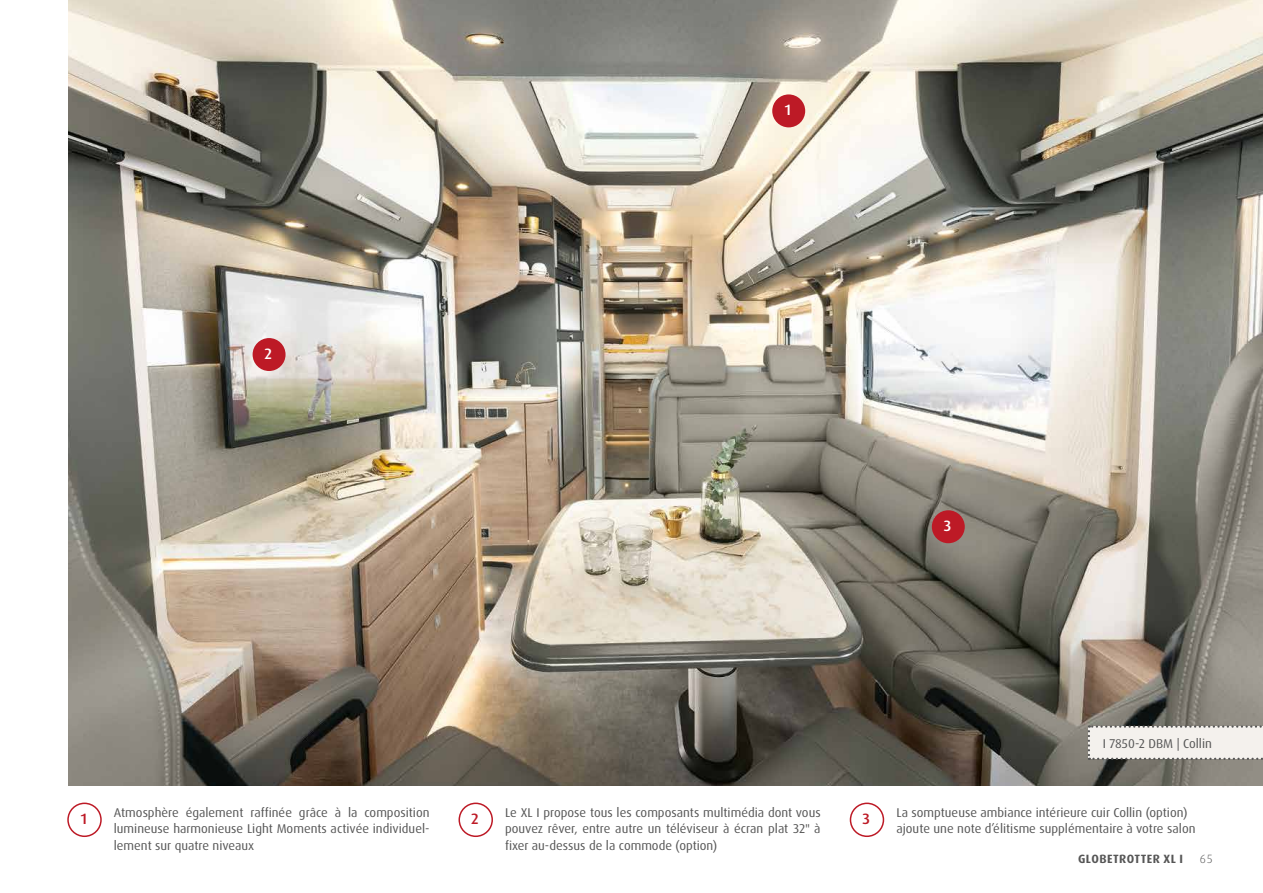
<style>
.page{position:relative;width:1263px;height:893px;background:#fff}
.page>*{position:absolute;margin:0;border:0;box-sizing:border-box;transform-origin:0 0}
.t1{font:500 15px "Dax Pro";color:#fff}
.t2{font:500 15px "Dax Pro";color:#bd1a26}
.t3{font:12.75px/16.5px "Dax OT";color:#565656;text-align:justify}
.t4{font:12.75px "Dax Pro";color:#565656}
.t5{font:700 12px "Dax Pro";letter-spacing:.04em;color:#565656}
.t6{font:300 12px "Dax OT";color:#565656}
</style>
<div class="page">
<img style="left:68px;top:0;width:1195px;height:786px">
<div style="left:772px;top:94px;width:33px;height:33px;background:#bd1a26;border-radius:50%"></div>
<div style="left:253px;top:338px;width:33px;height:33px;background:#bd1a26;border-radius:50%"></div>
<div style="left:932px;top:510px;width:33px;height:33px;background:#bd1a26;border-radius:50%"></div>
<div style="left:67px;top:803px;width:35px;height:34px;border:2px solid #bd1a26;border-radius:50%"></div>
<div style="left:458px;top:803px;width:35px;height:34px;border:2px solid #bd1a26;border-radius:50%"></div>
<div style="left:850px;top:803px;width:34px;height:34px;border:2px solid #bd1a26;border-radius:50%"></div>
<svg style="left:1088px;top:725px;width:175px;height:35px;background:#e6e3df"></svg>
<p class="t1" style="left:265px;top:344px;width:9px">2</p>
<p class="t1" style="left:785px;top:100px;width:8px">1</p>
<p class="t1" style="left:944px;top:516px;width:9px">3</p>
<p class="t4" style="left:1103px;top:735px;width:111px">I 7850-2 DBM | Collin</p>
<p class="t3" style="left:114px;top:804px;width:317px">Atmosphère également raffinée grâce à la composition lumineuse harmonieuse Light Moments activée individuel&shy;lement sur quatre niveaux</p>
<p class="t3" style="left:505px;top:804px;width:317px">Le XL I propose tous les composants multimédia dont vous pouvez rêver, entre autre un téléviseur à écran plat 32" à fixer au-dessus de la commode (option)</p>
<p class="t3" style="left:896px;top:804px;width:301px">La somptueuse ambiance intérieure cuir Collin (option) ajoute une note d’élitisme supplémentaire à votre salon</p>
<p class="t2" style="left:81px;top:809px;width:8px">1</p>
<p class="t2" style="left:471px;top:809px;width:9px">2</p>
<p class="t2" style="left:862px;top:809px;width:9px">3</p>
<p class="t5" style="left:1078px;top:851px;width:107px">GLOBETROTTER XL I</p>
<p class="t6" style="left:1200px;top:851px;width:14px">65</p>
</div>
